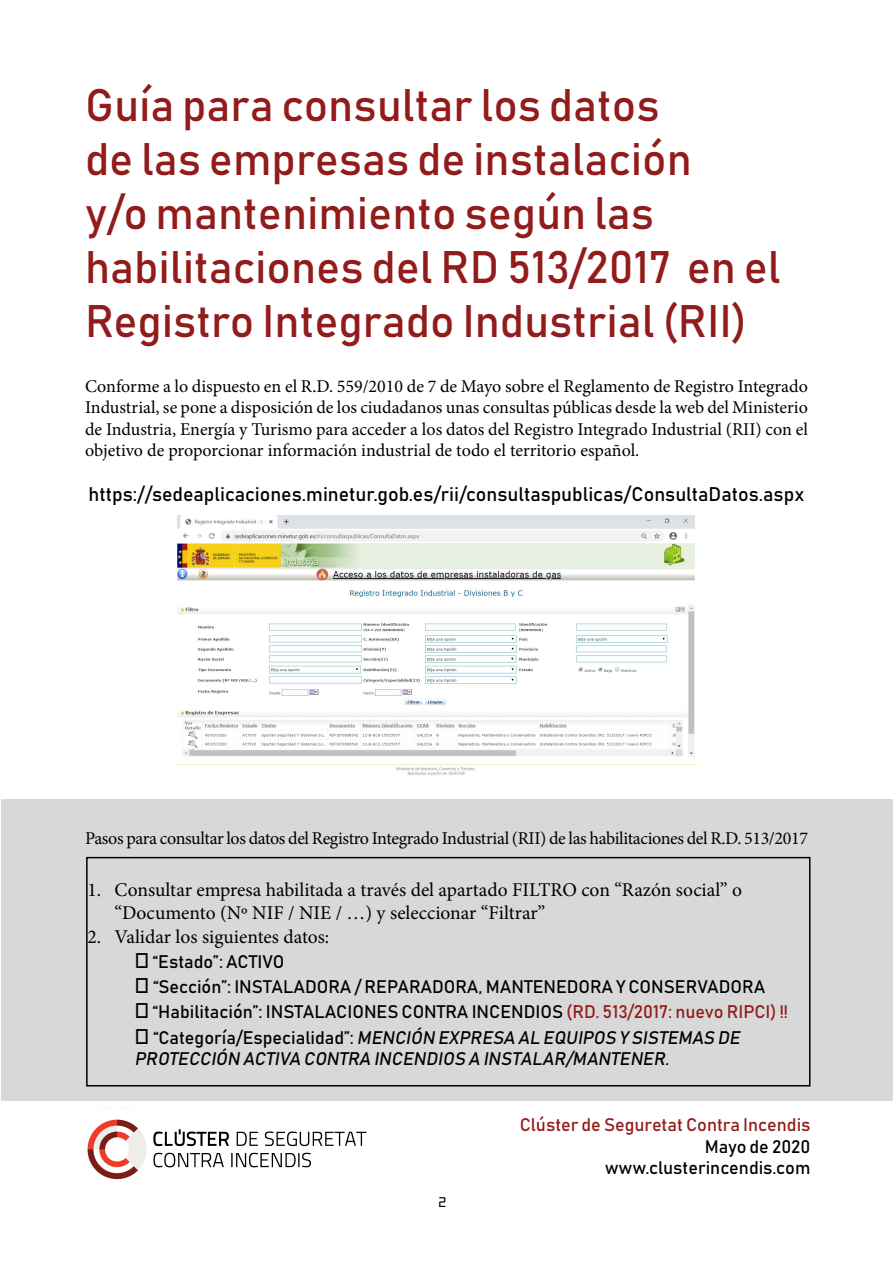
<style>
.page{position:relative;width:893px;height:1263px;background:#fff}
.page>*{position:absolute;margin:0;border:0;box-sizing:border-box;transform-origin:0 0}
.t1{font:45px/54px "Bahnschrift";color:#911c1b}
.t2{font:19.5px/23.4px "Minion Pro";color:#000}
.t3{font:19.5px "Bahnschrift";color:#000}
.t4{font:18px/21.6px "Minion Pro";letter-spacing:-.02em;color:#000;text-align:justify}
.t5{font:18px/25.2px "Bahnschrift";color:#000}
.t6{font:italic 18px "Bahnschrift";color:#000}
.t7{font:18px "Bahnschrift";color:#911c1b}
.t8{font:15px "OCRA Extended";color:#000}
.s1{font-size:21px}
.s2{color:#911c1b}
.s3{font-style:italic}
</style>
<div class="page">
<div style="left:2px;top:799px;width:891px;height:302px;background:#d8d8d8"></div>
<div style="left:86px;top:857px;width:724px;height:229px;border:2px solid #000"></div>
<img style="left:87px;top:1119px;width:280px;height:61px">
<img style="left:178px;top:515px;width:517px;height:261px">
<h1 class="t1" style="left:85px;top:77px;width:697px">Guía para consultar los datos<br>de las empresas de instalación<br>y/o mantenimiento según las habilitaciones del RD 513/2017 en el<br>Registro Integrado Industrial (RII)</h1>
<p class="t4" style="left:85px;top:375px;width:724px">Conforme a lo dispuesto en el R.D. 559/2010 de 7 de Mayo sobre el Reglamento de Registro Integrado Industrial, se pone a disposición de los ciudadanos unas consultas públicas desde la web del Ministerio de Industria, Energía y Turismo para acceder a los datos del Registro Integrado Industrial (RII) con el objetivo de proporcionar información industrial de todo el territorio español.</p>
<p class="t3" style="left:89px;top:482px;width:717px">https://sedeaplicaciones.minetur.gob.es/rii/consultaspublicas/ConsultaDatos.aspx</p>
<p class="t4" style="left:85px;top:828px;width:724px">Pasos para consultar los datos del Registro Integrado Industrial (RII) de las habilitaciones del R.D. 513/2017</p>
<p class="t2" style="left:115px;top:878px;width:629px;text-indent:-27px">1. Consultar empresa habilitada a través del apartado FILTRO con “Razón social” o “Documento (Nº NIF / NIE / …) y seleccionar “Filtrar”</p>
<p class="t2" style="left:88px;top:925px;width:243px">2. Validar los siguientes datos:</p>
<p class="t5" style="left:134px;top:949px;width:655px"><span class="s1">☐</span> “Estado”: ACTIVO<br><span class="s1">☐</span> “Sección”: INSTALADORA / REPARADORA, MANTENEDORA Y CONSERVADORA<br><span class="s1">☐</span> “Habilitación”: INSTALACIONES CONTRA INCENDIOS <span class="s2">(RD. 513/2017: nuevo RIPCI) !! </span><span class="s1">☐</span> “ C a t e g o r ía/E s p e c i a l i d a d ” : <span class="s3">MENCIÓN EXPRESA AL EQUIPOS Y SISTEMAS DE</span></p>
<p class="t6" style="left:134px;top:1047px;width:540px">PROTECCIÓN ACTIVA CONTRA INCENDIOS A INSTALAR/MANTENER.</p>
<p class="t8" style="left:438px;top:1194px;width:11px">2</p>
<p class="t7" style="left:520px;top:1113px;width:292px">Clúster de Seguretat Contra Incendis</p>
<p class="t5" style="left:605px;top:1135px;width:207px;line-height:21.6px;text-align:right">Mayo de 2020 www.clusterincendis.com</p>
</div>
